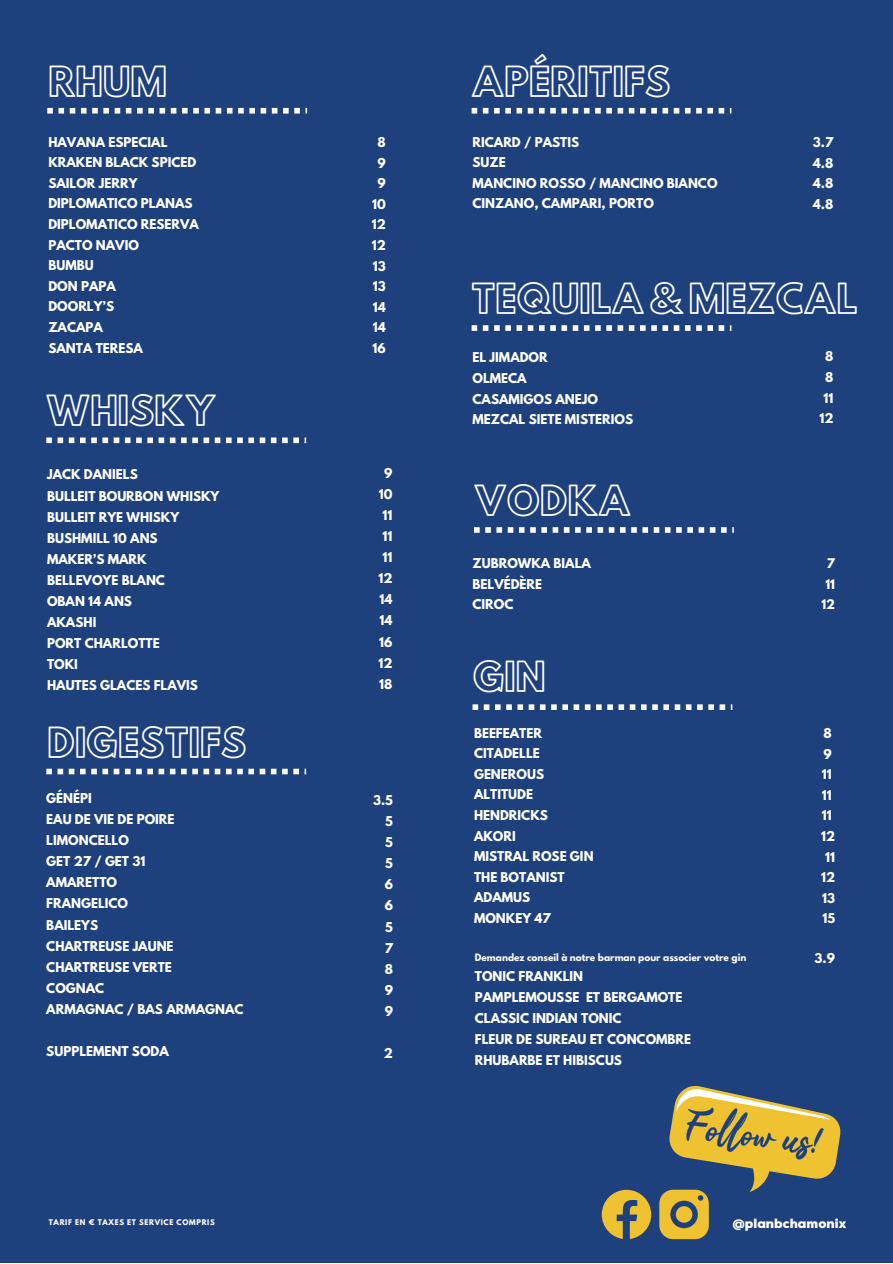
<style>
.page{position:relative;width:893px;height:1264px;background:#fff}
.page>*{position:absolute;margin:0;border:0;box-sizing:border-box;transform-origin:0 0}
.t1{font:35.85px "Hussar Ekologiczne 1";color:#fff}
.t2{font:900 13.35px "Nexa";color:#fff}
.t3{font:700 12px/20.5px "League Spartan";color:#fff}
.t4{font:700 11.7px/20.5px "League Spartan";color:#fff;text-align:center}
.t5{font:700 9px "League Spartan";color:#fff}
.t6{font:700 6.9px "League Spartan";letter-spacing:.095em;color:#fff}
</style>
<div class="page">
<div style="left:0;top:0;width:892px;height:1262px;background:#1e417d"></div>
<svg style="left:601px;top:1189px;width:50px;height:49px"></svg>
<svg style="left:659px;top:1086px;width:182px;height:153px"></svg>
<svg style="left:47px;top:108px;width:260px;height:5px"></svg>
<svg style="left:46px;top:437px;width:260px;height:6px"></svg>
<svg style="left:471px;top:108px;width:260px;height:5px"></svg>
<svg style="left:471px;top:325px;width:260px;height:6px"></svg>
<svg style="left:474px;top:527px;width:259px;height:6px"></svg>
<svg style="left:472px;top:704px;width:260px;height:6px"></svg>
<svg style="left:46px;top:768px;width:260px;height:6px"></svg>
<h1 class="t1" style="left:48px;top:67px;width:120px">RHUM</h1>
<p class="t3" style="left:48px;top:133px;width:152px">HAVANA ESPECIAL<br>KRAKEN BLACK SPICED<br>SAILOR JERRY<br>DIPLOMATICO PLANAS<br>DIPLOMATICO RESERVA<br>PACTO NAVIO<br>BUMBU<br>DON PAPA<br>DOORLY’S<br>ZACAPA<br>SANTA TERESA</p>
<h1 class="t1" style="left:46px;top:396px;width:171px">WHISKY</h1>
<p class="t3" style="left:47px;top:465px;width:174px;line-height:21px">JACK DANIELS<br>BULLEIT BOURBON WHISKY<br>BULLEIT RYE WHISKY<br>BUSHMILL 10 ANS<br>MAKER’S MARK<br>BELLEVOYE BLANC<br>OBAN 14 ANS<br>AKASHI<br>PORT CHARLOTTE<br>TOKI<br>HAUTES GLACES FLAVIS</p>
<h1 class="t1" style="left:47px;top:728px;width:201px">DIGESTIFS</h1>
<p class="t3" style="left:46px;top:789px;width:199px;line-height:21px">GÉNÉPI<br>EAU DE VIE DE POIRE<br>LIMONCELLO<br>GET 27 / GET 31<br>AMARETTO<br>FRANGELICO<br>BAILEYS<br>CHARTREUSE JAUNE<br>CHARTREUSE VERTE<br>COGNAC<br>ARMAGNAC / BAS ARMAGNAC</p>
<p class="t3" style="left:46px;top:1042px;width:124px">SUPPLEMENT SODA</p>
<p class="t6" style="left:49px;top:1218px;width:167px">TARIF EN € TAXES ET SERVICE COMPRIS</p>
<p class="t3" style="left:372px;top:133px;width:16px;text-align:center">8<br>9<br>9<br>10<br>12<br>12<br>13<br>13<br>14<br>14<br>16</p>
<p class="t3" style="left:378px;top:464px;width:16px;line-height:21px;text-align:center">9<br>10<br>11<br>11<br>11<br>12<br>14<br>14<br>16<br>12<br>18</p>
<p class="t3" style="left:384px;top:791px;width:10px;line-height:21px;text-align:justify;text-indent:-12px">3.5<br>5<br>5<br>5<br>6<br>6<br>5<br>7<br>8<br>9<br>9</p>
<p class="t3" style="left:384px;top:1044px;width:11px">2</p>
<h1 class="t1" style="left:471px;top:67px;width:200px">APÉRITIFS</h1>
<p class="t3" style="left:472px;top:133px;width:246px">RICARD / PASTIS<br>SUZE<br>MANCINO ROSSO / MANCINO BIANCO<br>CINZANO, CAMPARI, PORTO</p>
<p class="t3" style="left:812px;top:133px;width:22px;text-align:justify">3.7<br>4.8<br>4.8<br>4.8</p>
<h1 class="t1" style="left:471px;top:284px;width:387px">TEQUILA&amp;MEZCAL</h1>
<p class="t3" style="left:472px;top:349px;width:162px">EL JIMADOR<br>OLMECA<br>CASAMIGOS ANEJO<br>MEZCAL SIETE MISTERIOS</p>
<p class="t3" style="left:819px;top:348px;width:16px;text-align:center">8<br>8<br>11<br>12</p>
<h1 class="t1" style="left:474px;top:486px;width:159px">VODKA</h1>
<p class="t3" style="left:472px;top:554px;width:120px">ZUBROWKA BIALA<br>BELVÉDÈRE<br>CIROC</p>
<p class="t4" style="left:821px;top:554px;width:15px">7<br>11<br>12</p>
<h1 class="t1" style="left:472px;top:662px;width:74px">GIN</h1>
<p class="t3" style="left:474px;top:724px;width:121px">BEEFEATER<br>CITADELLE<br>GENEROUS<br>ALTITUDE<br>HENDRICKS<br>AKORI<br>MISTRAL ROSE GIN<br>THE BOTANIST<br>ADAMUS<br>MONKEY 47</p>
<p class="t3" style="left:821px;top:724px;width:16px;text-align:center">8<br>9<br>11<br>11<br>11<br>12<br>11<br>12<br>13<br>15</p>
<p class="t5" style="left:475px;top:953px;width:273px">Demandez conseil à notre barman pour associer votre gin</p>
<p class="t3" style="left:475px;top:966px;width:218px;line-height:21px">TONIC FRANKLIN<br>PAMPLEMOUSSE ET BERGAMOTE<br>CLASSIC INDIAN TONIC<br>FLEUR DE SUREAU ET CONCOMBRE<br>RHUBARBE ET HIBISCUS</p>
<p class="t3" style="left:814px;top:949px;width:22px">3.9</p>
<p class="t2" style="left:732px;top:1215px;width:115px">@planbchamonix</p>
</div>
